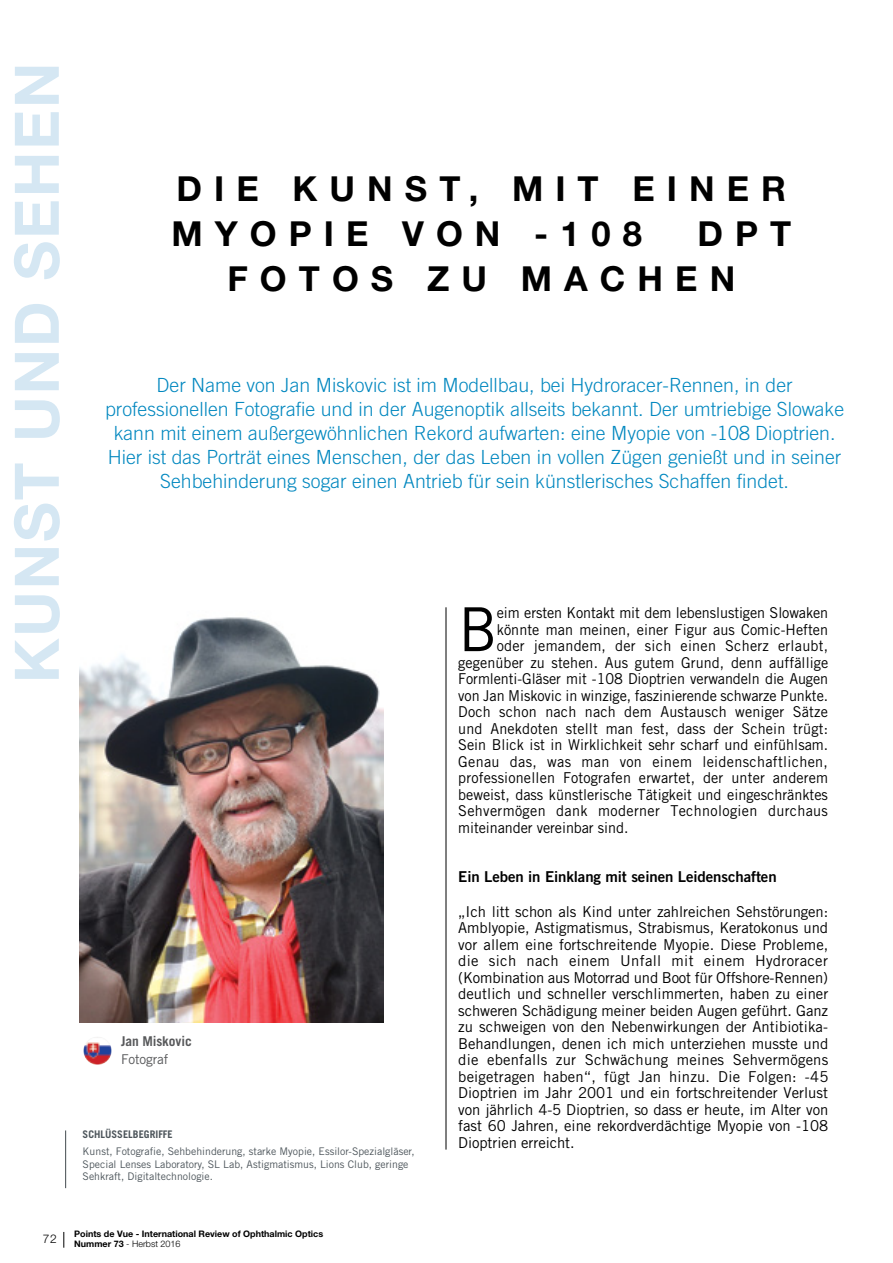
<style>
.page{position:relative;width:893px;height:1263px;background:#fff}
.page>*{position:absolute;margin:0;border:0;box-sizing:border-box;transform-origin:0 0}
.t1{font:700 61.5px "Helvetica Neue LT Std";letter-spacing:.03em;color:#d5e7f3}
.t2{font:60.75px "Trade Gothic LT Std";color:#000;scale:.96 1}
.t3{font:700 34.5px/45px "Helvetica Neue LT Std";letter-spacing:.35em;color:#000}
.t4{font:300 19.5px/24px "Trade Gothic LT Std";color:#0087bf;text-align:center}
.t5{font:15px/16.5px "Trade Gothic LT Std";letter-spacing:.005em;color:#000;text-align:justify}
.t6{font:15px "Trade Gothic LT Std";letter-spacing:.005em;color:#000;scale:.96 1}
.t7{font:15px "Trade Gothic LT Std";letter-spacing:.025em;color:#000;scale:.96 1}
.t8{font:15px "Trade Gothic LT Std Bd 2";letter-spacing:-.005em;color:#000}
.t9{font:700 13.5px "Trade Gothic LT Std";letter-spacing:-.01em;color:#58595b}
.t10{font:13.5px "Trade Gothic LT Std";letter-spacing:-.01em;color:#58595b}
.t11{font:300 12px "Helvetica Neue LT Std";color:#000}
.t12{font:10.5px/12.6px "Trade Gothic LT Std";color:#4d555b}
.t13{font:700 10.5px "Trade Gothic LT Std";color:#4d555b}
.t14{font:700 9px/10.8px "Helvetica Neue LT Std";color:#000}
.s1{font-weight:300}
</style>
<div class="page">
<svg style="left:64px;top:1232px;width:1px;height:16px"></svg>
<hr style="left:65px;top:1130px;width:1px;height:58px;background:#434a4f">
<hr style="left:446px;top:607px;width:1px;height:542px;background:#000">
<img style="left:80px;top:617px;width:304px;height:406px">
<img style="left:83px;top:1036px;width:29px;height:29px;border-radius:14px">
<h1 class="t1" style="left:-1px;top:683px;width:622px;rotate:-90deg">KUNST UND SEHEN</h1>
<h3 class="t3" style="left:171px;top:165px;width:616px">DIE KUNST, MIT EINER<br>MYOPIE VON -108</h3>
<h3 class="t3" style="left:227px;top:210px;width:565px;text-indent:470px">DPT<br>FOTOS ZU MACHEN</h3>
<p class="t4" style="left:105px;top:373px;width:740px">Der Name von Jan Miskovic ist im Modellbau, bei Hydroracer-Rennen, in der professionellen Fotografie und in der Augenoptik allseits bekannt. Der umtriebige Slowake kann mit einem außergewöhnlichen Rekord aufwarten: eine Myopie von -108 Dioptrien.<br>Hier ist das Porträt eines Menschen, der das Leben in vollen Zügen genießt und in seiner Sehbehinderung sogar einen Antrieb für sein künstlerisches Schaffen findet.</p>
<p class="t9" style="left:121px;top:1033px;width:72px">Jan Miskovic</p>
<p class="t10" style="left:121px;top:1051px;width:49px">Fotograf</p>
<p class="t13" style="left:83px;top:1128px;width:92px">SCHLÜSSELBEGRIFFE</p>
<p class="t12" style="left:83px;top:1145px;width:334px">Kunst, Fotografie, Sehbehinderung, starke Myopie, Essilor-Spezialgläser,<br>Special Lenses Laboratory, SL Lab, Astigmatismus, Lions Club, geringe<br>Sehkraft, Digitaltechnologie.</p>
<h2 class="t2" style="left:458px;top:593px;width:42px">B</h2>
<p class="t6" style="left:497px;top:604px;width:347px">eim ersten Kontakt mit dem lebenslustigen Slowaken</p>
<p class="t6" style="left:497px;top:620px;width:347px">könnte man meinen, einer Figur aus Comic-Heften</p>
<p class="t6" style="left:497px;top:637px;width:347px">oder jemandem, der sich einen Scherz erlaubt,</p>
<p class="t6" style="left:458px;top:653px;width:387px">gegenüber zu stehen. Aus gutem Grund, denn auffällige</p>
<p class="t6" style="left:458px;top:670px;width:387px">Formlenti-Gläser mit -108 Dioptrien verwandeln die Augen</p>
<p class="t6" style="left:458px;top:686px;width:387px">von Jan Miskovic in winzige, faszinierende schwarze Punkte.</p>
<p class="t6" style="left:458px;top:703px;width:387px">Doch schon nach nach dem Austausch weniger Sätze</p>
<p class="t6" style="left:458px;top:719px;width:387px">und Anekdoten stellt man fest, dass der Schein trügt:</p>
<p class="t6" style="left:458px;top:736px;width:387px">Sein Blick ist in Wirklichkeit sehr scharf und einfühlsam.</p>
<p class="t7" style="left:458px;top:752px;width:387px">Genau das, was man von einem leidenschaftlichen,</p>
<p class="t6" style="left:458px;top:769px;width:387px">professionellen Fotografen erwartet, der unter anderem</p>
<p class="t6" style="left:458px;top:785px;width:387px">beweist, dass künstlerische Tätigkeit und eingeschränktes</p>
<p class="t7" style="left:458px;top:802px;width:387px">Sehvermögen dank moderner Technologien durchaus</p>
<p class="t6" style="left:458px;top:818px;width:179px">miteinander vereinbar sind.</p>
<p class="t8" style="left:458px;top:867px;width:320px">Ein Leben in Einklang mit seinen Leidenschaften</p>
<p class="t5" style="left:458px;top:903px;width:372px">„Ich litt schon als Kind unter zahlreichen Sehstörungen:<br>Amblyopie, Astigmatismus, Strabismus, Keratokonus und vor allem eine fortschreitende Myopie. Diese Probleme, die sich nach einem Unfall mit einem Hydroracer (Kombination aus Motorrad und Boot für Offshore-Rennen) deutlich und schneller verschlimmerten, haben zu einer schweren Schädigung meiner beiden Augen geführt. Ganz zu schweigen von den Nebenwirkungen der Antibiotika-Behandlungen, denen ich mich unterziehen musste und die ebenfalls zur Schwächung meines Sehvermögens beigetragen haben“, fügt Jan hinzu. Die Folgen: -45<br>Dioptrien im Jahr 2001 und ein fortschreitender Verlust von jährlich 4-5 Dioptrien, so dass er heute, im Alter von fast 60 Jahren, eine rekordverdächtige Myopie von -108<br>Dioptrien erreicht.</p>
<p class="t11" style="left:43px;top:1231px;width:15px">72</p>
<p class="t14" style="left:74px;top:1228px;width:250px">Points de Vue - International Review of Ophthalmic Optics<br>Nummer 73 <span class="s1">- Herbst 2016</span></p>
</div>
